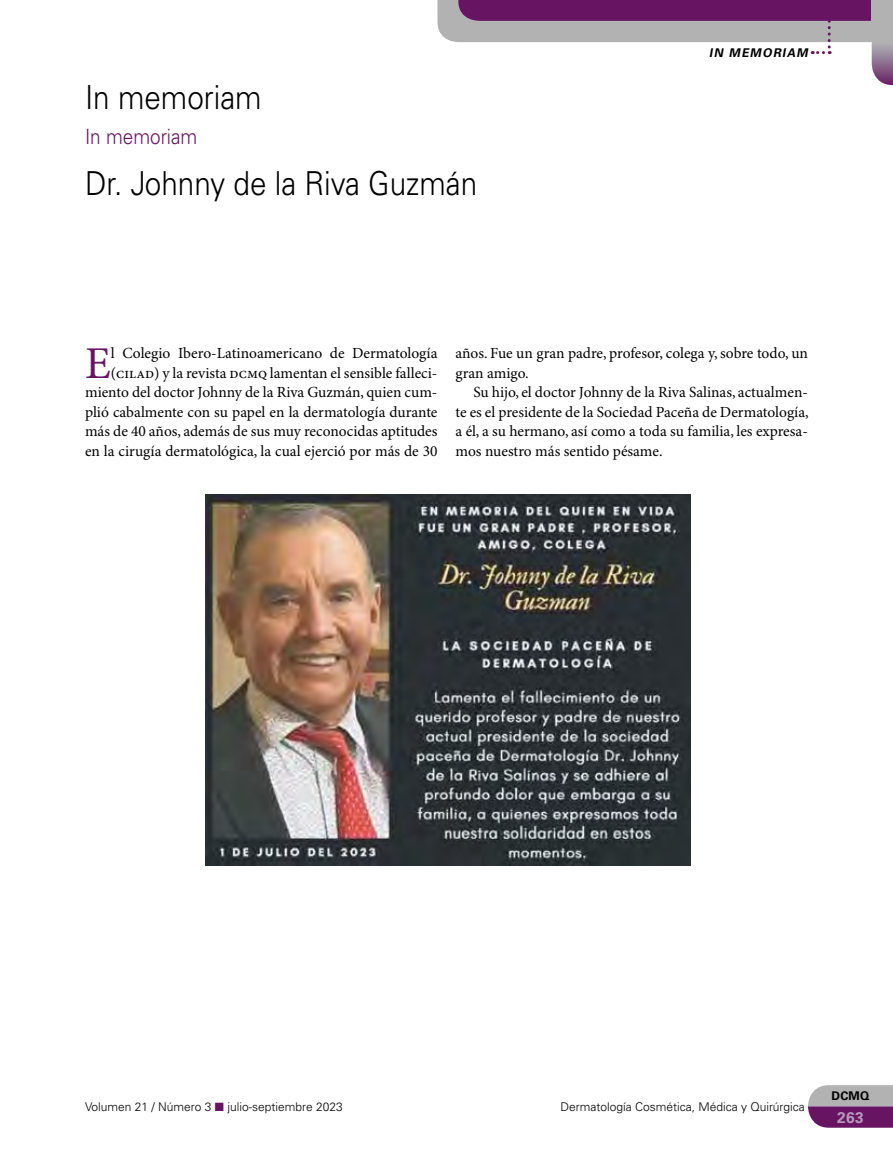
<style>
.page{position:relative;width:893px;height:1149px;background:#fff}
.page>*{position:absolute;margin:0;border:0;box-sizing:border-box;transform-origin:0 0}
.t1{font:45.45px "Minion Pro";color:#671463}
.t2{font:300 33px "Univers LT Std";color:#000;scale:.9 1}
.t3{font:300 21px "Univers LT Std";color:#671463;scale:.9 1}
.t4{font:15.45px/19.5px "Minion Pro";color:#000;text-align:right}
.t5{font:700 15.45px "Univers LT Std";color:#b799bc}
.t6{font:300 12px "Univers LT Std";color:#000}
.t7{font:italic 700 12px "Univers LT Std";color:#000}
.t8{font:700 12px "Univers LT Std";color:#000}
.s1{color:#671463}
</style>
<div class="page">
<svg style="left:437px;top:0;width:456px;height:85px"></svg>
<svg style="left:808px;top:1085px;width:85px;height:42px;background:#936c91"></svg>
<div style="left:872px;top:0;width:21px;height:42px;background:#b3b2b2"></div>
<img style="left:205px;top:495px;width:485px;height:370px">
<h2 class="t2" style="left:85px;top:77px;width:198px">In memoriam</h2>
<h3 class="t3" style="left:85px;top:123px;width:126px">In memoriam</h3>
<h2 class="t2" style="left:85px;top:163px;width:437px">Dr. Johnny de la Riva Guzmán</h2>
<p class="t7" style="left:709px;top:46px;width:103px">IN MEMORIAM</p>
<p class="t4" style="left:85px;top:344px;width:354px">l Colegio Ibero-Latinoamericano de Dermatología (cilad) y la revista dcmq lamentan el sensible falleci&shy;miento del doctor Johnny de la Riva Guzmán, quien cum&shy;plió cabalmente con su papel en la dermatología durante más de 40 años, además de sus muy reconocidas aptitudes en la cirugía dermatológica, la cual ejerció por más de 30</p>
<p class="t4" style="left:455px;top:344px;width:354px;text-align:left">años. Fue un gran padre, profesor, colega y, sobre todo, un gran amigo.</p>
<h1 class="t1" style="left:85px;top:336px;width:27px">E</h1>
<p class="t4" style="left:455px;top:383px;width:355px;text-align:justify;text-indent:18px">Su hijo, el doctor Johnny de la Riva Salinas, actualmen&shy;te es el presidente de la Sociedad Paceña de Dermatología, a él, a su hermano, así como a toda su familia, les expresa&shy;mos nuestro más sentido pésame.</p>
<p class="t6" style="left:85px;top:1099px;width:259px">Volumen 21 / Número 3 <span class="s1">■</span> julio-septiembre 2023</p>
<p class="t6" style="left:560px;top:1098px;width:246px">Dermatología Cosmética, Médica y Quirúrgica</p>
<p class="t8" style="left:831px;top:1088px;width:40px">DCMQ</p>
<p class="t5" style="left:837px;top:1107px;width:28px">263</p>
</div>
